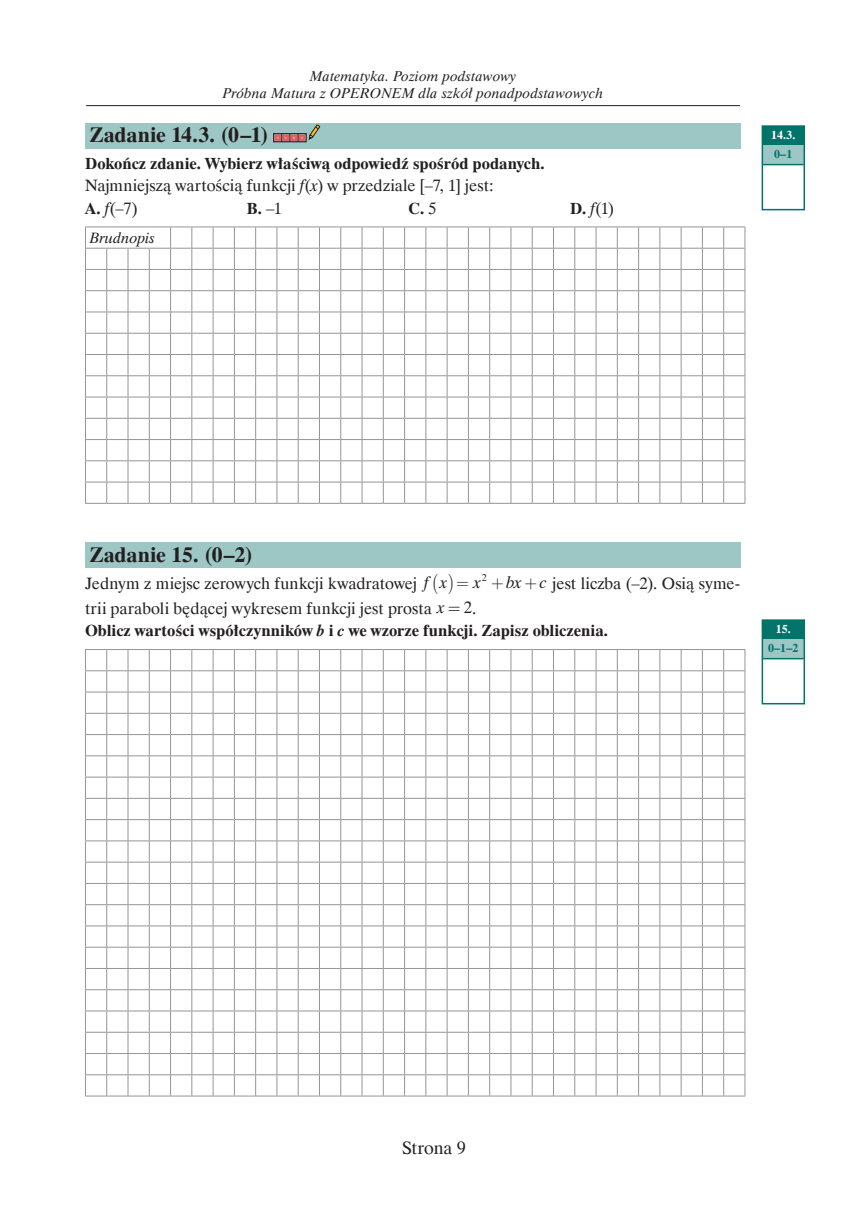
<style>
.page{position:relative;width:868px;height:1212px;background:#fff}
.page>*{position:absolute;margin:0;border:0;box-sizing:border-box;transform-origin:0 0}
.t1{font:700 21.75px "Dutch 801 EU";color:#231f20}
.t2{font:18px "Dutch 801 EU";letter-spacing:-.01em;color:#231f20}
.t3{font:700 16.5px/22.4px "Dutch 801 EU";color:#231f20}
.t4{font:16.5px "Dutch 801 EU";letter-spacing:-.005em;color:#231f20}
.t5{font:italic 16.5px "Dutch 801 EU";color:#231f20}
.t6{font:italic 15px "Dutch 801 EU";letter-spacing:.01em;color:#231f20}
.t7{font:italic 14.25px/16.5px "Dutch 801 EU";letter-spacing:.02em;color:#231f20;text-align:center}
.t8{font:700 12px "Dutch 801 EU";color:#fff}
.t9{font:700 12px "Dutch 801 EU";color:#00736a}
.t10{font:9.9px "Dutch 801 EU";color:#231f20}
.s1{font-weight:400}
.s2{font-weight:400;font-style:italic}
.s3{font-weight:700}
.s4{font-style:italic}
</style>
<div class="page">
<div style="left:85px;top:123px;width:655px;height:26px;background:#9cc7c5"></div>
<div style="left:85px;top:543px;width:655px;height:25px;background:#9cc7c5"></div>
<div style="left:273px;top:133px;width:34px;height:9px;border:1px solid #231f20"></div>
<div style="left:274px;top:135px;width:7px;height:6px;border:2px solid #f0595b"></div>
<svg style="left:281px;top:134px;width:9px;height:8px"></svg>
<div style="left:290px;top:135px;width:7px;height:6px;border:2px solid #f0595b"></div>
<svg style="left:297px;top:125px;width:23px;height:17px"></svg>
<svg style="left:85px;top:227px;width:660px;height:277px"></svg>
<svg style="left:85px;top:649px;width:660px;height:448px"></svg>
<div style="left:763px;top:127px;width:40px;height:19px;background:#00736a"></div>
<div style="left:763px;top:145px;width:40px;height:20px;background:#9cc7c5"></div>
<hr style="left:763px;top:164px;width:40px;height:1px;background:#00736a">
<div style="left:761px;top:125px;width:43px;height:85px;border:2px solid #00736a"></div>
<div style="left:763px;top:621px;width:40px;height:19px;background:#00736a"></div>
<div style="left:763px;top:639px;width:40px;height:20px;background:#9cc7c5"></div>
<hr style="left:763px;top:658px;width:40px;height:1px;background:#00736a">
<div style="left:761px;top:619px;width:43px;height:85px;border:2px solid #00736a"></div>
<hr style="left:86px;top:105px;width:654px;height:1px;background:#231f20">
<p class="t7" style="left:223px;top:68px;width:382px">Matematyka. Poziom podstawowy<br>Próbna Matura z OPERONEM dla szkół ponadpodstawowych</p>
<h1 class="t1" style="left:89px;top:122px;width:181px">Zadanie 14.3. (0–1)</h1>
<p class="t3" style="left:85px;top:153px;width:461px">Dokończ zdanie. Wybierz właściwą odpowiedź spośród podanych.<br><span class="s1">Najmniejszą wartością funkcji</span> <span class="s2">f</span><span class="s1">(</span><span class="s2">x</span><span class="s1">) w przedziale [–7, 1] jest:<br></span>A. <span class="s2">f</span><span class="s1">(–7)</span></p>
<p class="t3" style="left:247px;top:198px;width:37px">B. <span class="s1">–1</span></p>
<p class="t3" style="left:408px;top:198px;width:30px">C. <span class="s1">5</span></p>
<p class="t4" style="left:570px;top:198px;width:46px"><span class="s3">D.</span> <span class="s4">f</span>(1)</p>
<p class="t6" style="left:90px;top:229px;width:67px">Brudnopis</p>
<p class="t8" style="left:771px;top:128px;width:25px">14.3.</p>
<p class="t9" style="left:774px;top:146px;width:19px">0–1</p>
<h1 class="t1" style="left:89px;top:541px;width:165px">Zadanie 15. (0–2)</h1>
<p class="t4" style="left:85px;top:573px;width:364px">Jednym z miejsc zerowych funkcji kwadratowej <span class="s4">f x</span></p>
<p class="t5" style="left:474px;top:572px;width:8px">x</p>
<p class="t4" style="left:506px;top:573px;width:235px"><span class="s4">bx c</span> jest liczba (–2). Osią syme-</p>
<p class="t10" style="left:482px;top:571px;width:6px">2</p>
<p class="t3" style="left:85px;top:598px;width:524px"><span class="s1">trii paraboli będącej wykresem funkcji jest prosta</span> <span class="s2">x</span> <span class="s1">2.<br></span>Oblicz wartości współczynników <span class="s4">b</span> i <span class="s4">c</span> we wzorze funkcji. Zapisz obliczenia.</p>
<p class="t8" style="left:775px;top:622px;width:16px">15.</p>
<p class="t9" style="left:768px;top:640px;width:31px">0–1–2</p>
<p class="t2" style="left:402px;top:1136px;width:65px">Strona 9</p>
</div>
